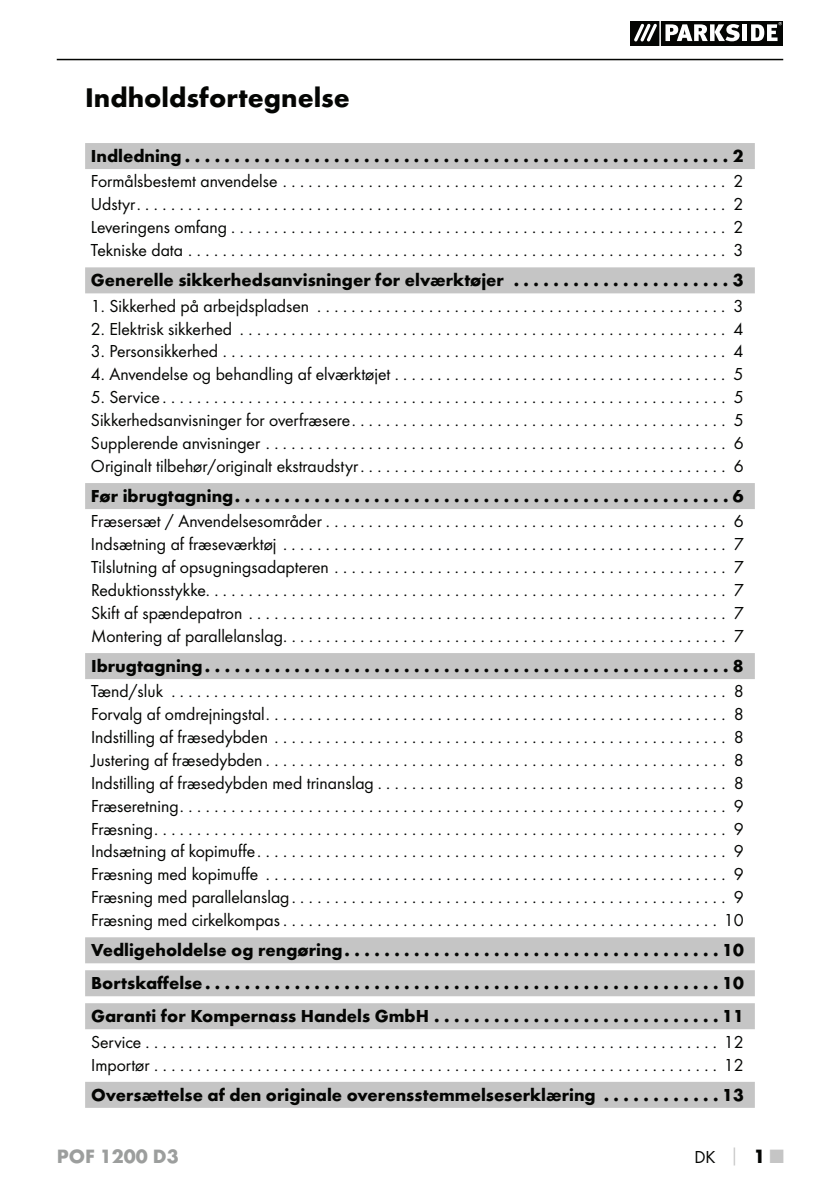
<style>
.page{position:relative;width:840px;height:1191px;background:#fff}
.page>*{position:absolute;margin:0;border:0;box-sizing:border-box;transform-origin:0 0}
.t1{font:700 28px "Futura";color:#040503}
.t2{font:700 20px "Futura";color:#9c9e9d}
.t3{font:18px/22.8px "Futura Boo";color:#040503;text-align:justify}
.t4{font:700 18px/33px "Futura";color:#040503;text-align:justify}
.s1{font-family:"Futura";font-weight:700;color:#c5c5c5}
.s2{font-family:"Futura";font-weight:700;font-size:20px}
.s3{font-family:"Futura";font-weight:700;font-size:20px;color:#c5c5c5}
</style>
<div class="page">
<hr style="left:57px;top:59px;width:725px;height:1px;background:#040503">
<svg style="left:630px;top:21px;width:152px;height:24px"></svg>
<div style="left:85px;top:143px;width:669px;height:26px;background:#c5c5c5"></div>
<div style="left:85px;top:267px;width:669px;height:26px;background:#c5c5c5"></div>
<div style="left:85px;top:483px;width:669px;height:26px;background:#c5c5c5"></div>
<div style="left:85px;top:653px;width:669px;height:26px;background:#c5c5c5"></div>
<div style="left:85px;top:937px;width:669px;height:26px;background:#c5c5c5"></div>
<div style="left:85px;top:970px;width:669px;height:26px;background:#c5c5c5"></div>
<div style="left:85px;top:1003px;width:669px;height:26px;background:#c5c5c5"></div>
<div style="left:85px;top:1081px;width:669px;height:26px;background:#c5c5c5"></div>
<h1 class="t1" style="left:85px;top:87px;width:266px">Indholdsfortegnelse</h1>
<p class="t4" style="left:91px;top:141px;width:653px">Indledning .......................................................2</p>
<p class="t3" style="left:91px;top:171px;width:653px">Formålsbestemt anvendelse .................................................... 2<br>Udstyr ..................................................................... 2<br>Leveringens omfang .......................................................... 2<br>Tekniske data ............................................................... 3</p>
<p class="t4" style="left:91px;top:265px;width:653px">Generelle sikkerheds anvisninger for elværktøjer . . . . . . . . . . . . . . . . . . . . . . 3</p>
<p class="t3" style="left:91px;top:295px;width:653px">1. Sikkerhed på arbejdspladsen ................................................ 3</p>
<p class="t3" style="left:91px;top:318px;width:653px">2. Elektrisk sikkerhed ......................................................... 4</p>
<p class="t3" style="left:91px;top:341px;width:653px">3. Personsikkerhed ........................................................... 4</p>
<p class="t3" style="left:91px;top:364px;width:653px">4. Anvendelse og behandling af elværktøjet ....................................... 5</p>
<p class="t3" style="left:91px;top:387px;width:654px">5. Service .................................................................. 5<br>Sikkerhedsanvisninger for over fræsere ............................................ 5<br>Supplerende anvisninger ...................................................... 6<br>Originalt tilbehør/originalt ekstraudstyr ........................................... 6</p>
<p class="t4" style="left:91px;top:481px;width:653px">Før ibrugtagning ..................................................6</p>
<p class="t3" style="left:91px;top:511px;width:654px">Fræsersæt / Anvendelsesområder ............................................... 6<br>Indsætning af fræseværktøj .................................................... 7<br>Tilslutning af opsugningsadapteren .............................................. 7<br>Reduktionsstykke. . . . . . . . . . . . . . . . . . . . . . . . . . . . . . . . . . . . . . . . . . . . . . . . . . . . . . . . . . . . . 7<br>Skift af spændepatron ........................................................ 7<br>Montering af parallelanslag .................................................... 7</p>
<p class="t4" style="left:91px;top:651px;width:653px">Ibrugtagning .....................................................8</p>
<p class="t3" style="left:91px;top:681px;width:654px">Tænd/sluk ................................................................. 8<br>Forvalg af omdrejningstal ...................................................... 8<br>Indstilling af fræsedybden ..................................................... 8<br>Justering af fræsedybden ...................................................... 8<br>Indstilling af fræsedybden med trinanslag ......................................... 8<br>Fræseretning ................................................................ 9<br>Fræsning ................................................................... 9<br>Indsætning af kopimuffe ....................................................... 9<br>Fræsning med kopimuffe ...................................................... 9<br>Fræsning med parallelanslag ................................................... 9<br>Fræsning med cirkelkompas ................................................... 10</p>
<p class="t4" style="left:91px;top:935px;width:653px">Vedligeholdelse og rengøring ......................................10<br>Bortskaffelse ....................................................10<br>Garanti for Kompernass Handels GmbH .............................11</p>
<p class="t3" style="left:91px;top:1031px;width:653px">Service ................................................................... 12<br>Importør .................................................................. 12</p>
<p class="t4" style="left:91px;top:1079px;width:653px">Oversættelse af den originale overensstemmelseserklæring . . . . . . . . . . . . 13</p>
<p class="t2" style="left:57px;top:1148px;width:123px">POF 1200 D3</p>
<p class="t3" style="left:694px;top:1146px;width:90px">DK <span class="s1">│</span> <span class="s2">1</span><span class="s3">■</span></p>
</div>
